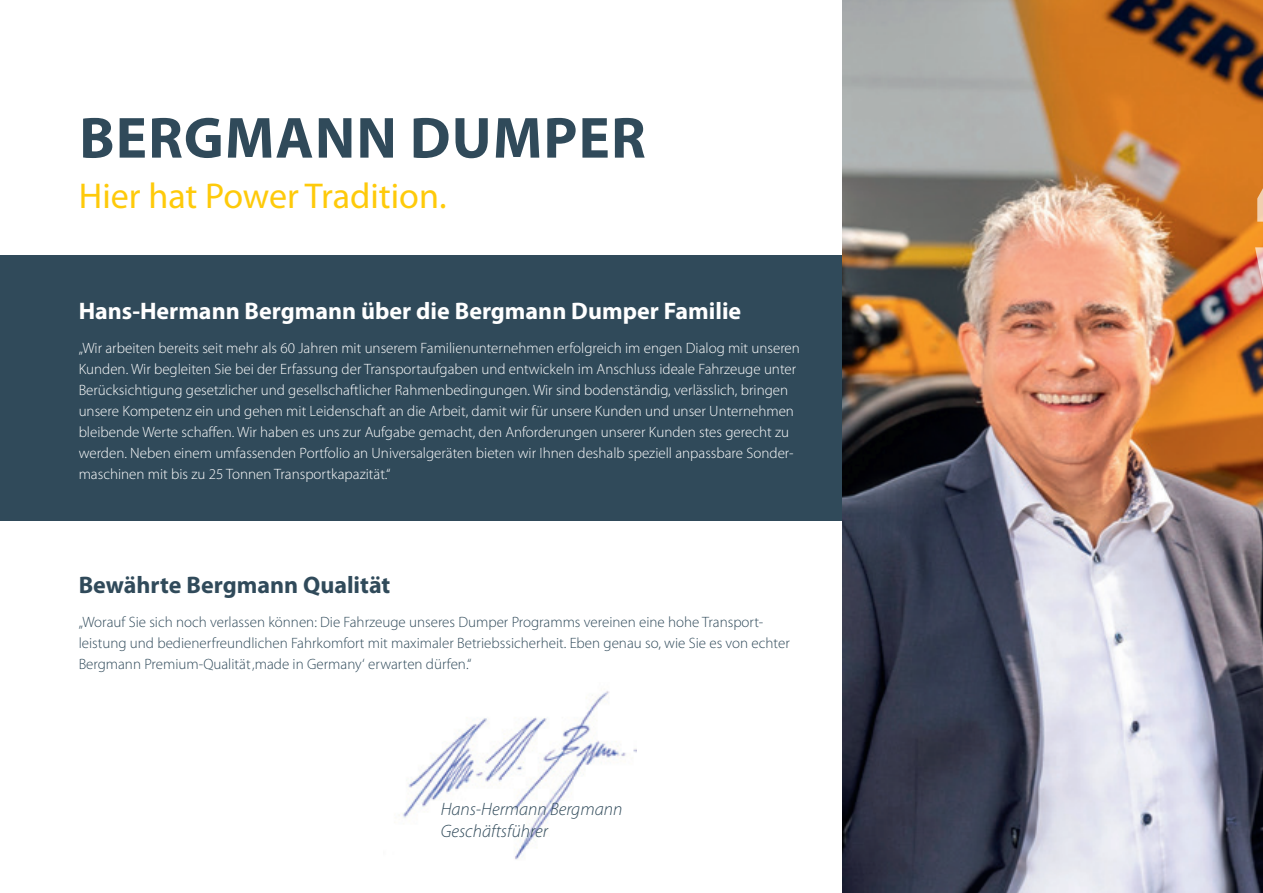
<style>
.page{position:relative;width:1263px;height:893px;background:#fff}
.page>*{position:absolute;margin:0;border:0;box-sizing:border-box;transform-origin:0 0}
.t1{font:700 58.5px "Myriad Pro";letter-spacing:.02em;color:#304a5a}
.t2{font:36px "Myriad Pro";color:#feca0a}
.t3{font:700 24px "Myriad Pro";color:#fff}
.t4{font:700 24px "Myriad Pro";color:#304a5a}
.t5{font:italic 300 18px/21.6px "Myriad Pro";color:#304a5a}
.t6{font:300 15px/21px "Myriad Pro";color:#fff}
.t7{font:300 15px/21px "Myriad Pro";color:#304a5a}
</style>
<div class="page">
<div style="left:0;top:255px;width:842px;height:266px;background:#304a5a"></div>
<img style="left:399px;top:691px;width:237px;height:169px">
<img style="left:842px;top:0;width:421px;height:893px">
<h1 class="t1" style="left:79px;top:100px;width:568px">BERGMANN DUMPER</h1>
<h2 class="t2" style="left:79px;top:174px;width:369px">Hier hat Power Tradition.</h2>
<h3 class="t3" style="left:79px;top:296px;width:664px">Hans-Hermann Bergmann über die Bergmann Dumper Familie</h3>
<p class="t6" style="left:79px;top:337px;width:723px">„Wir arbeiten bereits seit mehr als 60 Jahren mit unserem Familienunternehmen erfolgreich im engen Dialog mit unseren Kunden. Wir begleiten Sie bei der Erfassung der Transportaufgaben und entwickeln im Anschluss ideale Fahrzeuge unter Berücksichtigung gesetzlicher und gesellschaftlicher Rahmenbedingungen. Wir sind bodenständig, verlässlich, bringen unsere Kompetenz ein und gehen mit Leidenschaft an die Arbeit, damit wir für unsere Kunden und unser Unternehmen bleibende Werte schaffen. Wir haben es uns zur Aufgabe gemacht, den Anforderungen unserer Kunden stes gerecht zu werden. Neben einem umfassenden Portfolio an Universalgeräten bieten wir Ihnen deshalb speziell anpassbare Sonder&shy;maschinen mit bis zu 25 Tonnen Transportkapazität.“</p>
<h3 class="t4" style="left:79px;top:570px;width:313px">Bewährte Bergmann Qualität</h3>
<p class="t7" style="left:79px;top:611px;width:713px">„Worauf Sie sich noch verlassen können: Die Fahrzeuge unseres Dumper Programms vereinen eine hohe Transport&shy;leistung und bedienerfreundlichen Fahrkomfort mit maximaler Betriebssicherheit. Eben genau so, wie Sie es von echter<br>Bergmann Premium-Qualität ‚made in Germany‘ erwarten dürfen.“</p>
<p class="t5" style="left:441px;top:798px;width:183px">Hans-Hermann Bergmann<br>Geschäftsführer</p>
</div>
